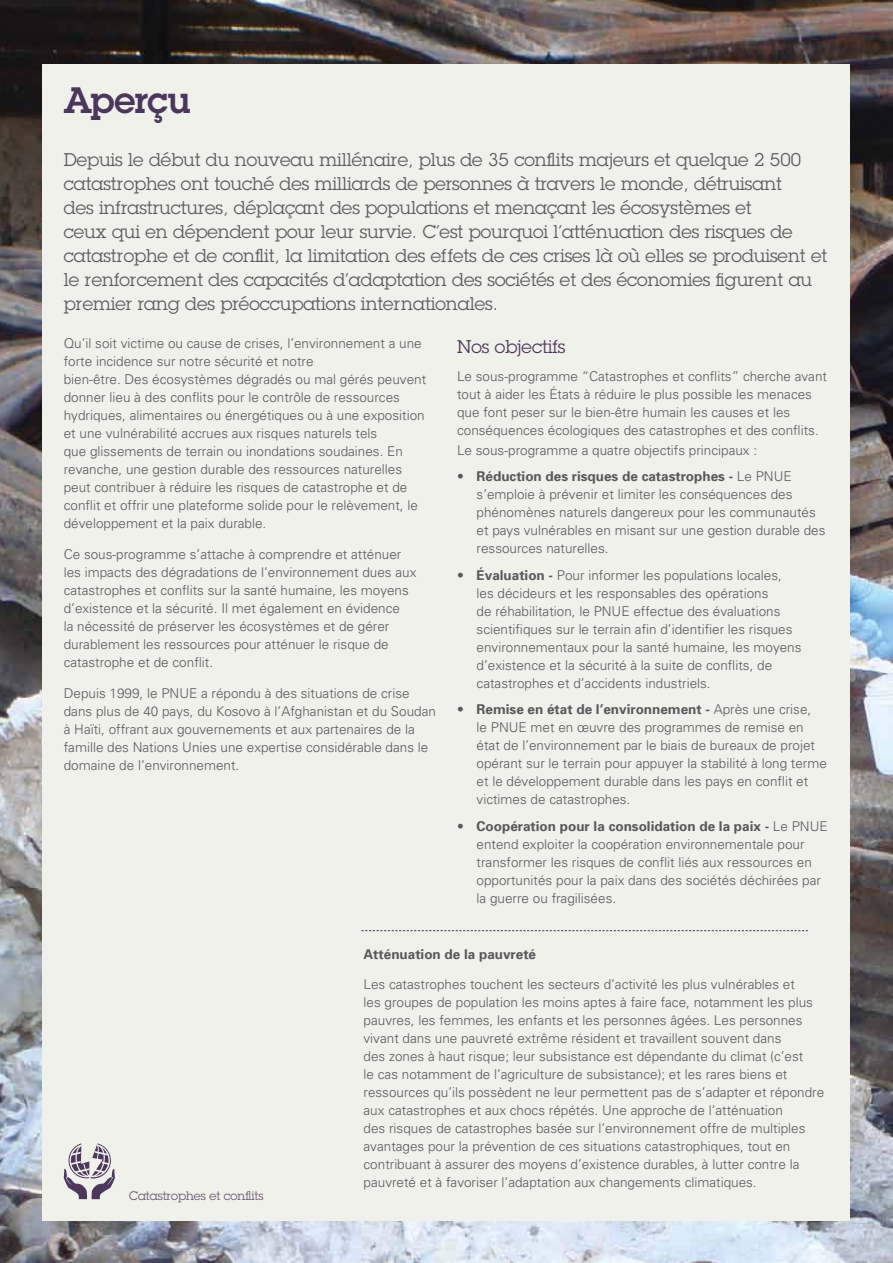
<style>
.page{position:relative;width:893px;height:1263px;background:#fff}
.page>*{position:absolute;margin:0;border:0;box-sizing:border-box;transform-origin:0 0}
.t1{font:600 36px "Lubalin Graph";letter-spacing:-.02em;color:#4b365c}
.t2{font:18px/24px "Lubalin Graph";color:#58595b}
.t3{font:18px "Lubalin Graph";color:#4b365c}
.t4{font:300 13.5px/18px "Univers";color:#58595b}
.t5{font:700 13.5px "Univers";color:#58595b}
.t6{font:12px "Lubalin Graph";color:#655271}
.s1{font-weight:700}
</style>
<div class="page">
<img style="left:0;top:0;width:893px;height:1263px">
<div style="left:43px;top:64px;width:807px;height:1156px;background:#f0f1ea"></div>
<svg style="left:64px;top:1143px;width:51px;height:56px"></svg>
<svg style="left:361px;top:930px;width:447px;height:1px"></svg>
<h1 class="t1" style="left:64px;top:77px;width:128px">Aperçu</h1>
<p class="t2" style="left:64px;top:148px;width:765px">Depuis le début du nouveau millénaire, plus de 35 conflits majeurs et quelque 2 500 catastrophes ont touché des milliards de personnes à travers le monde, détruisant<br>des infrastructures, déplaçant des populations et menaçant les écosystèmes et<br>ceux qui en dépendent pour leur survie. C’est pourquoi l’atténuation des risques de catastrophe et de conflit, la limitation des effets de ces crises là où elles se produisent et le renforcement des capacités d’adaptation des sociétés et des économies figurent au premier rang des préoccupations internationales.</p>
<h2 class="t3" style="left:457px;top:336px;width:110px">Nos objectifs</h2>
<p class="t4" style="left:457px;top:367px;width:371px">Le sous-programme “Catastrophes et conflits” cherche avant tout à aider les États à réduire le plus possible les menaces que font peser sur le bien-être humain les causes et les conséquences écologiques des catastrophes et des conflits.</p>
<p class="t4" style="left:457px;top:440px;width:302px">Le sous-programme a quatre objectifs principaux :</p>
<p class="t4" style="left:477px;top:467px;width:350px;text-indent:-19px">• <span class="s1">Réduction des risques de catastrophes -</span> Le PNUE s’emploie à prévenir et limiter les conséquences des phénomènes naturels dangereux pour les communautés et pays vulnérables en misant sur une gestion durable des ressources naturelles.</p>
<p class="t4" style="left:477px;top:565px;width:326px;text-indent:-19px">• <span class="s1">Évaluation -</span> Pour informer les populations locales, les décideurs et les responsables des opérations<br>de réhabilitation, le PNUE effectue des évaluations scientifiques sur le terrain afin d’identifier les risques environnementaux pour la santé humaine, les moyens d’existence et la sécurité à la suite de conflits, de catastrophes et d’accidents industriels.</p>
<p class="t4" style="left:477px;top:700px;width:352px;text-indent:-19px">• <span class="s1">Remise en état de l’environnement -</span> Après une crise,<br>le PNUE met en œuvre des programmes de remise en état de l’environnement par le biais de bureaux de projet opérant sur le terrain pour appuyer la stabilité à long terme et le développement durable dans les pays en conflit et victimes de catastrophes.</p>
<p class="t4" style="left:477px;top:816px;width:353px;text-indent:-19px">• <span class="s1">Coopération pour la consolidation de la paix -</span> Le PNUE entend exploiter la coopération environnementale pour transformer les risques de conflit liés aux ressources en opportunités pour la paix dans des sociétés déchirées par la guerre ou fragilisées.</p>
<p class="t4" style="left:64px;top:334px;width:364px">Qu’il soit victime ou cause de crises, l’environnement a une forte incidence sur notre sécurité et notre<br>bien-être. Des écosystèmes dégradés ou mal gérés peuvent donner lieu à des conflits pour le contrôle de ressources hydriques, alimentaires ou énergétiques ou à une exposition et une vulnérabilité accrues aux risques naturels tels<br>que glissements de terrain ou inondations soudaines. En revanche, une gestion durable des ressources naturelles peut contribuer à réduire les risques de catastrophe et de conflit et offrir une plateforme solide pour le relèvement, le développement et la paix durable.</p>
<p class="t4" style="left:64px;top:545px;width:354px">Ce sous-programme s’attache à comprendre et atténuer les impacts des dégradations de l’environnement dues aux catastrophes et conflits sur la santé humaine, les moyens d’existence et la sécurité. Il met également en évidence<br>la nécessité de préserver les écosystèmes et de gérer durablement les ressources pour atténuer le risque de catastrophe et de conflit.</p>
<p class="t4" style="left:64px;top:683px;width:374px">Depuis 1999, le PNUE a répondu à des situations de crise dans plus de 40 pays, du Kosovo à l’Afghanistan et du Soudan à Haïti, offrant aux gouvernements et aux partenaires de la famille des Nations Unies une expertise considérable dans le domaine de l’environnement.</p>
<p class="t6" style="left:129px;top:1188px;width:136px">Catastrophes et conflits</p>
<p class="t5" style="left:364px;top:945px;width:174px">Atténuation de la pauvreté</p>
<p class="t4" style="left:364px;top:975px;width:462px">Les catastrophes touchent les secteurs d’activité les plus vulnérables et<br>les groupes de population les moins aptes à faire face, notamment les plus pauvres, les femmes, les enfants et les personnes âgées. Les personnes vivant dans une pauvreté extrême résident et travaillent souvent dans<br>des zones à haut risque; leur subsistance est dépendante du climat (c’est<br>le cas notamment de l’agriculture de subsistance); et les rares biens et ressources qu’ils possèdent ne leur permettent pas de s’adapter et répondre aux catastrophes et aux chocs répétés. Une approche de l’atténuation<br>des risques de catastrophes basée sur l’environnement offre de multiples avantages pour la prévention de ces situations catastrophiques, tout en contribuant à assurer des moyens d’existence durables, à lutter contre la pauvreté et à favoriser l’adaptation aux changements climatiques.</p>
</div>
